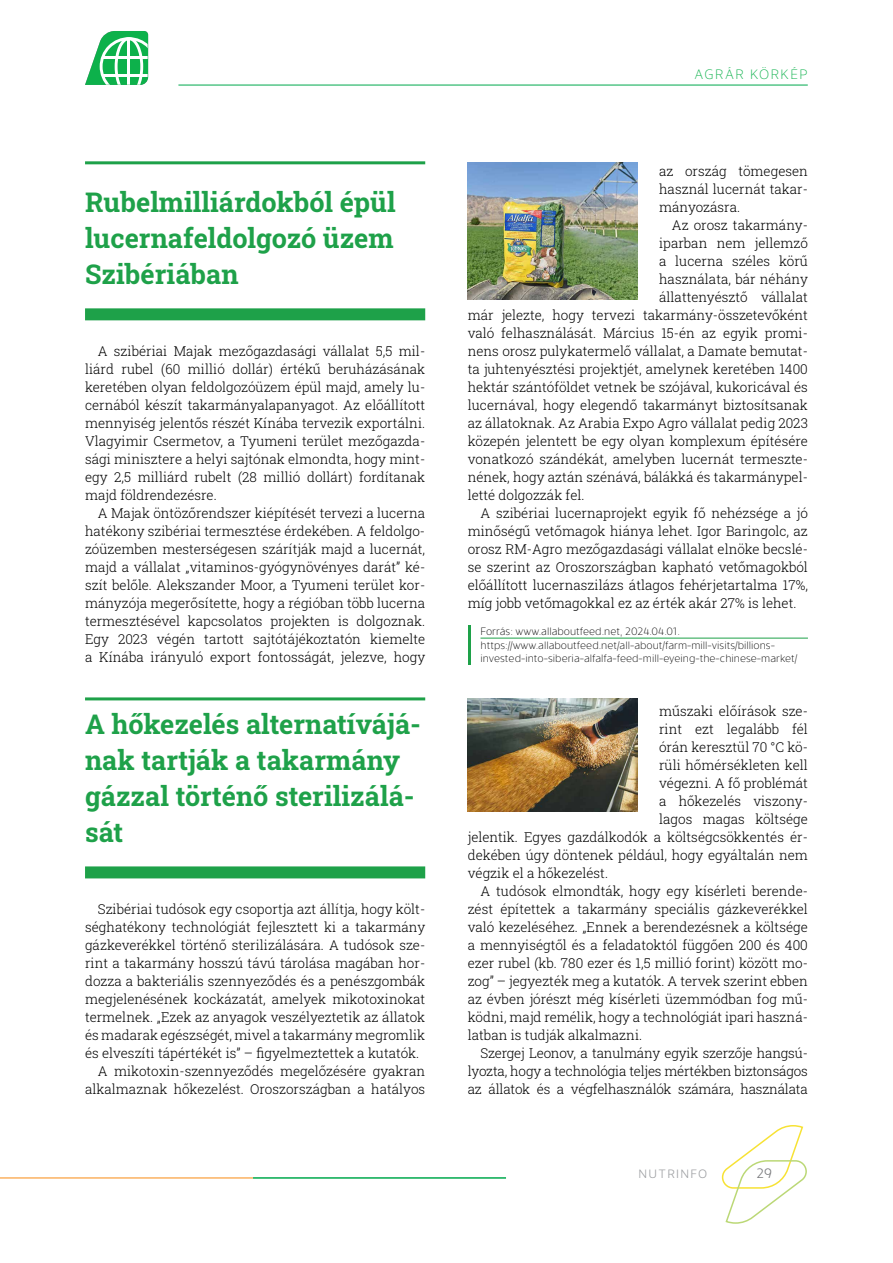
<style>
.page{position:relative;width:893px;height:1263px;background:#fff}
.page>*{position:absolute;margin:0;border:0;box-sizing:border-box;transform-origin:0 0}
.t1{font:700 27px/36px "Roboto Slab";color:#1ea149;text-align:justify}
.t2{font:300 13.5px/18px "Roboto Slab";color:#000;text-align:justify}
.t3{font:200 13.5px "Evander";letter-spacing:.105em;color:#0db14b}
.t4{font:300 13.5px "Evander Pro";color:#77787b}
.t5{font:300 12px "Evander Pro";letter-spacing:.105em;color:#9d9fa2}
.t6{font:200 10.5px/13.5px "Evander";color:#000}
</style>
<div class="page">
<svg style="left:721px;top:1125px;width:86px;height:99px"></svg>
<hr style="left:0;top:1177px;width:253px;height:2px;background:#fbb161">
<hr style="left:253px;top:1177px;width:253px;height:2px;background:#00a94d">
<hr style="left:178px;top:85px;width:630px;height:1px;background:#00a94d">
<svg style="left:85px;top:31px;width:63px;height:54px"></svg>
<hr style="left:103px;top:56px;width:45px;height:3px;background:#fff">
<hr style="left:127px;top:39px;width:3px;height:46px;background:#fff">
<hr style="left:103px;top:74px;width:45px;height:2px;background:#fff">
<hr style="left:85px;top:161px;width:340px;height:3px;background:#1ea149">
<div style="left:85px;top:308px;width:340px;height:12px;background:#1ea149"></div>
<hr style="left:468px;top:625px;width:2px;height:40px;background:#1ea149">
<hr style="left:480px;top:638px;width:328px;height:1px;background:#1ea149">
<img style="left:468px;top:162px;width:170px;height:138px">
<hr style="left:85px;top:697px;width:340px;height:3px;background:#1ea149">
<div style="left:85px;top:866px;width:340px;height:12px;background:#1ea149"></div>
<img style="left:468px;top:698px;width:170px;height:113px">
<h1 class="t1" style="left:85px;top:184px;width:312px">Rubelmilliárdokból épül lucernafeldolgozó üzem Szibériában</h1>
<p class="t2" style="left:85px;top:342px;width:342px;text-indent:13px">A szibériai Majak mezőgazdasági vállalat 5,5 mil&shy;liárd rubel (60 millió dollár) értékű beruházásának keretében olyan feldolgozóüzem épül majd, amely lu&shy;cernából készít takarmányalapanyagot. Az előállított mennyiség jelentős részét Kínába tervezik exportálni.<br>Vlagyimir Csermetov, a Tyumeni terület mezőgazda&shy;sági minisztere a helyi sajtónak elmondta, hogy mint&shy;egy 2,5 milliárd rubelt (28 millió dollárt) fordítanak majd földrendezésre.</p>
<p class="t2" style="left:85px;top:504px;width:342px;text-indent:13px">A Majak öntözőrendszer kiépítését tervezi a lucerna hatékony szibériai termesztése érdekében. A feldolgo&shy;zóüzemben mesterségesen szárítják majd a lucernát, majd a vállalat „vitaminos-gyógynövényes darát” ké&shy;szít belőle. Alekszander Moor, a Tyumeni terület kor&shy;mányzója megerősítette, hogy a régióban több lucerna termesztésével kapcsolatos projekten is dolgoznak.<br>Egy 2023 végén tartott sajtótájékoztatón kiemelte a Kínába irányuló export fontosságát, jelezve, hogy</p>
<h1 class="t1" style="left:85px;top:706px;width:337px;text-align:left">A hőkezelés alternatívájá&shy;nak tartják a takarmány gázzal történő sterilizálá&shy;sát</h1>
<p class="t2" style="left:98px;top:900px;width:329px">Szibériai tudósok egy csoportja azt állítja, hogy költ-</p>
<p class="t2" style="left:85px;top:918px;width:342px">séghatékony technológiát fejlesztett ki a takarmány</p>
<p class="t2" style="left:85px;top:936px;width:342px">gázkeverékkel történő sterilizálására. A tudósok sze-</p>
<p class="t2" style="left:85px;top:954px;width:342px">rint a takarmány hosszú távú tárolása magában hor-</p>
<p class="t2" style="left:85px;top:972px;width:342px">dozza a bakteriális szennyeződés és a penészgombák</p>
<p class="t2" style="left:85px;top:990px;width:342px">megjelenésének kockázatát, amelyek mikotoxinokat</p>
<p class="t2" style="left:85px;top:1008px;width:342px">termelnek. „Ezek az anyagok veszélyeztetik az állatok</p>
<p class="t2" style="left:85px;top:1026px;width:342px">és madarak egészségét, mivel a takarmány megromlik</p>
<p class="t2" style="left:85px;top:1044px;width:336px">és elveszíti tápértékét is” – figyelmeztettek a kutatók.</p>
<p class="t2" style="left:98px;top:1062px;width:329px">A mikotoxin-szennyeződés megelőzésére gyakran</p>
<p class="t2" style="left:85px;top:1080px;width:342px">alkalmaznak hőkezelést. Oroszországban a hatályos</p>
<p class="t3" style="left:694px;top:66px;width:115px">AGRÁR KÖRKÉP</p>
<p class="t2" style="left:659px;top:162px;width:150px">az ország tömegesen használ lucernát takar&shy;mányozásra.</p>
<p class="t2" style="left:672px;top:216px;width:138px">Az orosz takarmány-</p>
<p class="t2" style="left:659px;top:234px;width:150px">iparban nem jellemző</p>
<p class="t2" style="left:659px;top:252px;width:150px">a lucerna széles körű</p>
<p class="t2" style="left:659px;top:270px;width:150px">használata, bár néhány</p>
<p class="t2" style="left:659px;top:288px;width:150px">állattenyésztő vállalat</p>
<p class="t2" style="left:468px;top:306px;width:342px">már jelezte, hogy tervezi takarmány-összetevőként</p>
<p class="t2" style="left:468px;top:324px;width:342px">való felhasználását. Március 15-én az egyik promi-</p>
<p class="t2" style="left:468px;top:342px;width:342px">nens orosz pulykatermelő vállalat, a Damate bemutat-</p>
<p class="t2" style="left:468px;top:360px;width:342px">ta juhtenyésztési projektjét, amelynek keretében 1400</p>
<p class="t2" style="left:468px;top:378px;width:342px">hektár szántóföldet vetnek be szójával, kukoricával és</p>
<p class="t2" style="left:468px;top:396px;width:342px">lucernával, hogy elegendő takarmányt biztosítsanak</p>
<p class="t2" style="left:468px;top:414px;width:342px">az állatoknak. Az Arabia Expo Agro vállalat pedig 2023</p>
<p class="t2" style="left:468px;top:432px;width:342px">közepén jelentett be egy olyan komplexum építésére</p>
<p class="t2" style="left:468px;top:450px;width:342px">vonatkozó szándékát, amelyben lucernát termeszte-</p>
<p class="t2" style="left:468px;top:468px;width:342px">nének, hogy aztán szénává, bálákká és takarmánypel-</p>
<p class="t2" style="left:468px;top:486px;width:118px">letté dolgozzák fel.</p>
<p class="t2" style="left:480px;top:504px;width:329px">A szibériai lucernaprojekt egyik fő nehézsége a jó</p>
<p class="t2" style="left:468px;top:522px;width:342px">minőségű vetőmagok hiánya lehet. Igor Baringolc, az</p>
<p class="t2" style="left:468px;top:540px;width:342px">orosz RM-Agro mezőgazdasági vállalat elnöke becslé-</p>
<p class="t2" style="left:468px;top:558px;width:342px">se szerint az Oroszországban kapható vetőmagokból</p>
<p class="t2" style="left:468px;top:576px;width:342px">előállított lucernaszilázs átlagos fehérjetartalma 17%,</p>
<p class="t2" style="left:468px;top:594px;width:330px">míg jobb vetőmagokkal ez az érték akár 27% is lehet.</p>
<p class="t6" style="left:480px;top:625px;width:318px">Forrás: www.allaboutfeed.net, 2024.04.01. https://www.allaboutfeed.net/all-about/farm-mill-visits/billions&shy;invested-into-siberia-alfalfa-feed-mill-eyeing-the-chinese-market/</p>
<p class="t2" style="left:659px;top:702px;width:150px">műszaki előírások sze-</p>
<p class="t2" style="left:659px;top:720px;width:150px">rint ezt legalább fél</p>
<p class="t2" style="left:659px;top:738px;width:150px">órán keresztül 70 °C kö-</p>
<p class="t2" style="left:659px;top:756px;width:150px">rüli hőmérsékleten kell</p>
<p class="t2" style="left:659px;top:774px;width:150px">végezni. A fő problémát</p>
<p class="t2" style="left:659px;top:792px;width:150px">a hőkezelés viszony-</p>
<p class="t2" style="left:659px;top:810px;width:150px">lagos magas költsége</p>
<p class="t2" style="left:468px;top:828px;width:342px">jelentik. Egyes gazdálkodók a költségcsökkentés ér-</p>
<p class="t2" style="left:468px;top:846px;width:342px">dekében úgy döntenek például, hogy egyáltalán nem</p>
<p class="t2" style="left:468px;top:864px;width:142px">végzik el a hőkezelést.</p>
<p class="t2" style="left:480px;top:882px;width:329px">A tudósok elmondták, hogy egy kísérleti berende-</p>
<p class="t2" style="left:468px;top:900px;width:342px">zést építettek a takarmány speciális gázkeverékkel</p>
<p class="t2" style="left:468px;top:918px;width:342px">való kezeléséhez. „Ennek a berendezésnek a költsége</p>
<p class="t2" style="left:468px;top:936px;width:342px">a mennyiségtől és a feladatoktól függően 200 és 400</p>
<p class="t2" style="left:468px;top:954px;width:342px">ezer rubel (kb. 780 ezer és 1,5 millió forint) között mo-</p>
<p class="t2" style="left:468px;top:972px;width:342px">zog” – jegyezték meg a kutatók. A tervek szerint ebben</p>
<p class="t2" style="left:468px;top:990px;width:342px">az évben jórészt még kísérleti üzemmódban fog mű-</p>
<p class="t2" style="left:468px;top:1008px;width:342px">ködni, majd remélik, hogy a technológiát ipari haszná-</p>
<p class="t2" style="left:468px;top:1026px;width:176px">latban is tudják alkalmazni.</p>
<p class="t2" style="left:480px;top:1044px;width:329px">Szergej Leonov, a tanulmány egyik szerzője hangsú-</p>
<p class="t2" style="left:468px;top:1062px;width:342px">lyozta, hogy a technológia teljes mértékben biztonságos</p>
<p class="t2" style="left:468px;top:1080px;width:342px">az állatok és a végfelhasználók számára, használata</p>
<p class="t5" style="left:639px;top:1166px;width:70px">NUTRINFO</p>
<p class="t4" style="left:756px;top:1165px;width:17px">29</p>
</div>
